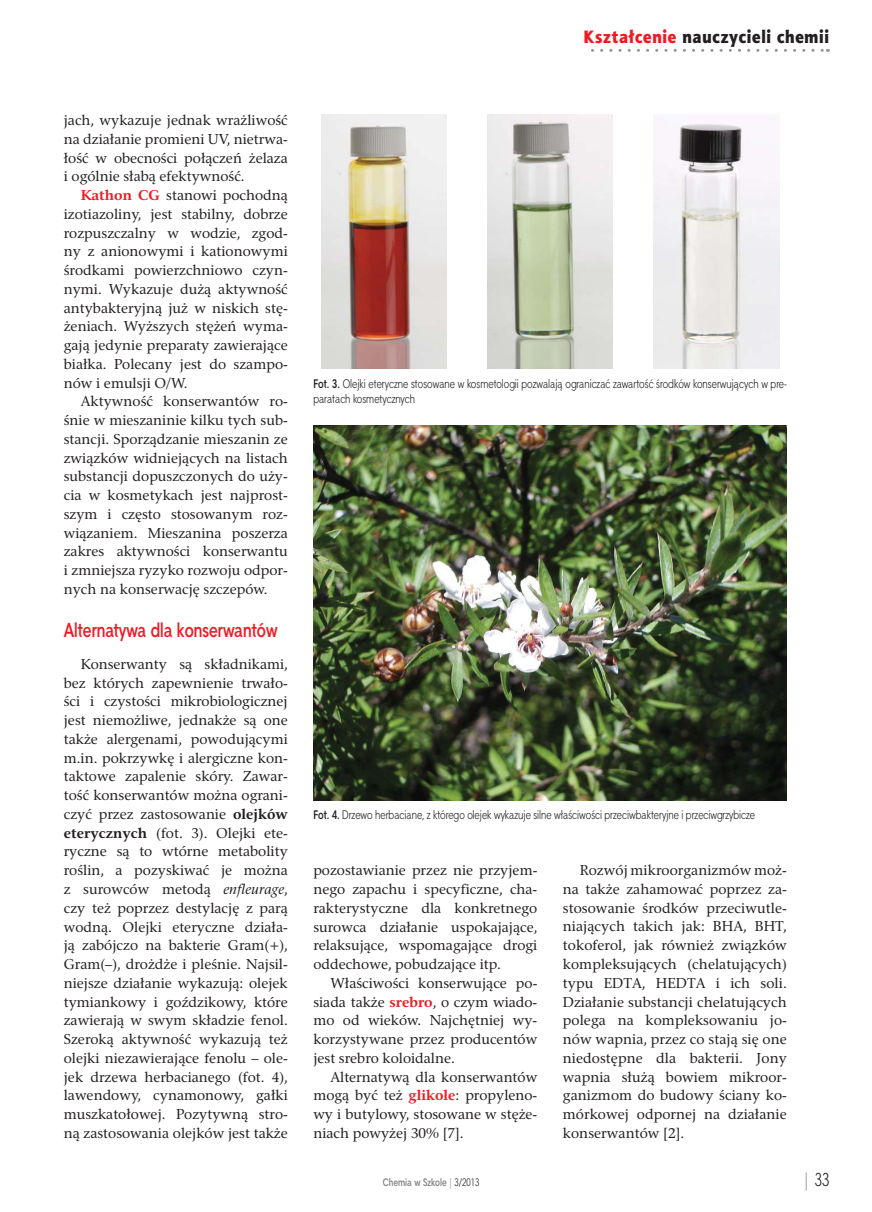
<style>
.page{position:relative;width:872px;height:1212px;background:#fff}
.page>*{position:absolute;margin:0;border:0;box-sizing:border-box;transform-origin:0 0}
.t1{font:700 19.5px "Straight Cnd EFN";color:#ed1c24}
.t2{font:18px "Aerton Cnd EFN Black";letter-spacing:.04em;color:#231f20;scale:1.1 1}
.t3{font:18px "Straight Cnd EFN";color:#231f20}
.t4{font:14.25px/18.8px "Rashel EFN";color:#231f20;text-align:justify}
.t5{font:12px/15px "Straight Cnd EFN";color:#231f20}
.t6{font:700 10.5px "Straight Cnd EFN";color:#808285}
.s1{color:#ed1c24}
.s2{font-weight:700;color:#ed1c24}
.s3{font-weight:700}
.s4{font-style:italic}
.s5{font-weight:400;color:#939598}
.s6{font-weight:400;color:#231f20}
.s7{color:#939598}
</style>
<div class="page">
<svg style="left:592px;top:49px;width:236px;height:3px"></svg>
<img style="left:321px;top:115px;width:125px;height:254px">
<img style="left:487px;top:115px;width:126px;height:254px">
<img style="left:653px;top:122px;width:126px;height:247px">
<img style="left:314px;top:425px;width:473px;height:375px">
<p class="t2" style="left:583px;top:30px;width:224px"><span class="s1">Kształcenie</span> nauczycieli chemii</p>
<p class="t4" style="left:64px;top:112px;width:225px">jach, wykazuje jednak wrażliwość na działanie promieni UV, nietrwa&shy;łość w obecności połączeń żelaza i ogólnie słabą efektywność.</p>
<p class="t4" style="left:64px;top:187px;width:225px;text-indent:17px"><span class="s2">Kathon CG</span> stanowi pochodną izotiazoliny, jest stabilny, dobrze rozpuszczalny w wodzie, zgod&shy;ny z anionowymi i kationowymi środkami powierzchniowo czyn&shy;nymi. Wykazuje dużą aktywność antybakteryjną już w niskich stę&shy;żeniach. Wyższych stężeń wyma&shy;gają jedynie preparaty zawierające białka. Polecany jest do szampo&shy;nów i emulsji O/W.</p>
<p class="t4" style="left:64px;top:393px;width:225px;text-indent:17px">Aktywność konserwantów ro&shy;śnie w mieszaninie kilku tych sub&shy;stancji. Sporządzanie mieszanin ze związków widniejących na listach substancji dopuszczonych do uży&shy;cia w kosmetykach jest najprost&shy;szym i często stosowanym roz&shy;wiązaniem. Mieszanina poszerza zakres aktywności konserwantu i zmniejsza ryzyko rozwoju odpor&shy;nych na konserwację szczepów.</p>
<h1 class="t1" style="left:64px;top:622px;width:215px">Alternatywa dla konserwantów</h1>
<p class="t4" style="left:64px;top:656px;width:225px;text-indent:17px">Konserwanty są składnikami, bez których zapewnienie trwało&shy;ści i czystości mikrobiologicznej jest niemożliwe, jednakże są one także alergenami, powodującymi m.in. pokrzywkę i alergiczne kon&shy;taktowe zapalenie skóry. Zawar&shy;tość konserwantów można ograni&shy;czyć przez zastosowanie <span class="s3">olejków eterycznych</span> (fot. 3). Olejki ete&shy;ryczne są to wtórne metabolity roślin, a pozyskiwać je można z surowców metodą <span class="s4">enfleurage</span>, czy też poprzez destylację z parą wodną. Olejki eteryczne działa&shy;ją zabójczo na bakterie Gram(+), Gram(–), drożdże i pleśnie. Najsil&shy;niejsze działanie wykazują: olejek tymiankowy i goździkowy, które zawierają w swym składzie fenol.<br>Szeroką aktywność wykazują też olejki niezawierające fenolu – ole&shy;jek drzewa herbacianego (fot. 4), lawendowy, cynamonowy, gałki muszkatołowej. Pozytywną stro&shy;ną zastosowania olejków jest także</p>
<p class="t5" style="left:313px;top:377px;width:475px"><span class="s3">Fot. 3.</span> Olejki eteryczne stosowane w kosmetologii pozwalają ograniczać zawartość środków konserwujących w pre&shy;paratach kosmetycznych</p>
<p class="t5" style="left:313px;top:809px;width:443px"><span class="s3">Fot. 4.</span> Drzewo herbaciane, z którego olejek wykazuje silne właściwości przeciwbakteryjne i przeciwgrzybicze</p>
<p class="t4" style="left:313px;top:862px;width:225px">pozostawianie przez nie przyjem&shy;nego zapachu i specyficzne, cha&shy;rakterystyczne dla konkretnego surowca działanie uspokajające, relaksujące, wspomagające drogi oddechowe, pobudzające itp.</p>
<p class="t4" style="left:313px;top:975px;width:225px;text-indent:17px">Właściwości konserwujące po&shy;siada także <span class="s2">srebro</span>, o czym wiado&shy;mo od wieków. Najchętniej wy&shy;korzystywane przez producentów jest srebro koloidalne.</p>
<p class="t4" style="left:313px;top:1069px;width:225px;text-indent:17px">Alternatywą dla konserwantów mogą być też <span class="s2">glikole</span>: propyleno&shy;wy i butylowy, stosowane w stęże&shy;niach powyżej 30% [7].</p>
<p class="t4" style="left:563px;top:862px;width:225px;text-indent:17px">Rozwój mikroorganizmów moż&shy;na także zahamować poprzez za&shy;stosowanie środków przeciwutle&shy;niających takich jak: BHA, BHT, tokoferol, jak również związków kompleksujących (chelatujących) typu EDTA, HEDTA i ich soli.<br>Działanie substancji chelatujących polega na kompleksowaniu jo&shy;nów wapnia, przez co stają się one niedostępne dla bakterii. Jony wapnia służą bowiem mikroor&shy;ganizmom do budowy ściany ko&shy;mórkowej odpornej na działanie konserwantów [2].</p>
<p class="t6" style="left:383px;top:1178px;width:98px">Chemia w Szkole <span class="s5">|</span> <span class="s6">3/2013</span></p>
<p class="t3" style="left:803px;top:1172px;width:27px"><span class="s7">|</span> 33</p>
</div>
